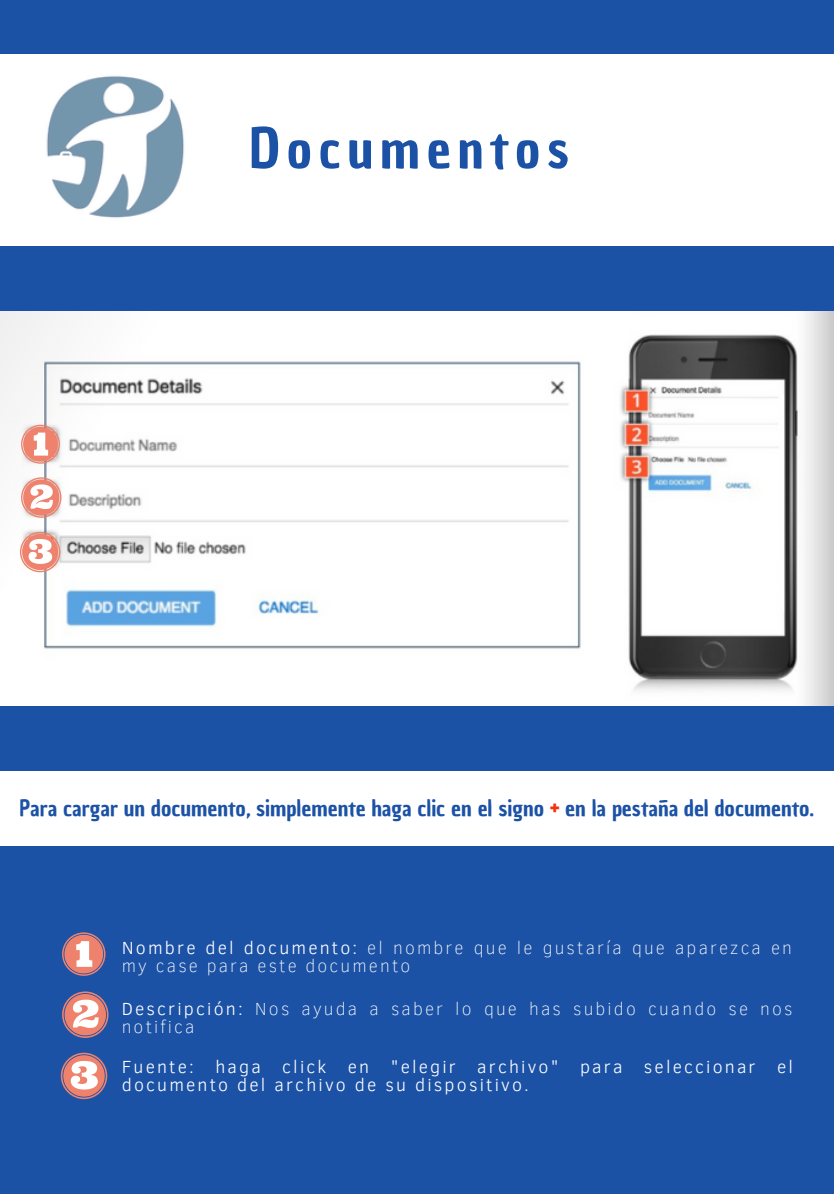
<style>
.page{position:relative;width:834px;height:1196px;background:#fff}
.page>*{position:absolute;margin:0;border:0;box-sizing:border-box;transform-origin:0 0}
.t1{font:53.8px "Chau Philomene One";letter-spacing:.12em;color:#1c52a6}
.t2{font:22px "Chau Philomene One";color:#1c52a6}
.t3{font:100 18px/18px "Clear Sans";letter-spacing:.12em;color:#fff}
.t4{font:300 18px/18px "Clear Sans";letter-spacing:.12em;color:#fff}
.s1{color:#f1340d}
.s2{font-weight:300}
</style>
<div class="page">
<div style="left:0;top:0;width:834px;height:1193px;background:#1c52a6"></div>
<div style="left:0;top:55px;width:834px;height:191px;background:#fff"></div>
<img style="left:46px;top:76px;width:138px;height:142px">
<img style="left:0;top:312px;width:834px;height:393px">
<svg style="left:21px;top:425px;width:39px;height:39px;background:#edb0a3"></svg>
<svg style="left:21px;top:477px;width:40px;height:41px;background:#f1bbb1"></svg>
<svg style="left:20px;top:532px;width:40px;height:40px;background:#f1bbb0"></svg>
<svg style="left:62px;top:932px;width:43px;height:43px"></svg>
<svg style="left:62px;top:991px;width:46px;height:46px"></svg>
<svg style="left:61px;top:1052px;width:46px;height:47px"></svg>
<div style="left:0;top:771px;width:834px;height:74px;background:#fff"></div>
<h1 class="t1" style="left:249px;top:112px;width:321px">Documentos</h1>
<p class="t2" style="left:20px;top:793px;width:796px">Para cargar un documento, simplemente haga clic en el signo <span class="s1">+</span> en la pestaña del documento.</p>
<p class="t3" style="left:122px;top:937px;width:672px"><span class="s2">Nombre del documento:</span> el nombre que le gustaría que aparezca en my case para este documento</p>
<p class="t3" style="left:122px;top:998px;width:672px"><span class="s2">Descripción:</span> Nos ayuda a saber lo que has subido cuando se nos notifica</p>
<p class="t4" style="left:122px;top:1056px;width:672px">Fuente: haga click en "elegir archivo" para seleccionar el documento del archivo de su dispositivo.</p>
</div>
